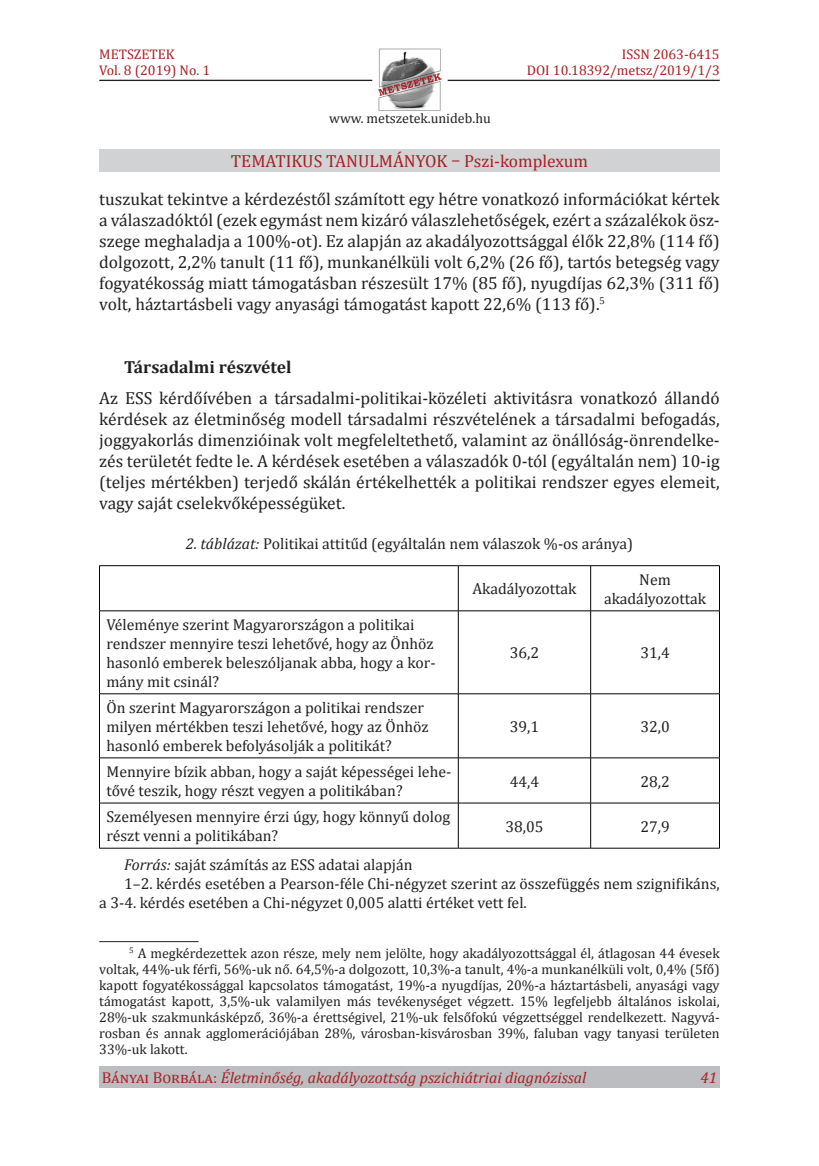
<style>
.page{position:relative;width:819px;height:1166px;background:#fff}
.page>*{position:absolute;margin:0;border:0;box-sizing:border-box;transform-origin:0 0}
.t1{font:17.5px/21px "Cambria";color:#231f20;text-align:justify}
.t2{font:17.5px "Cambria";color:#a72023}
.t3{font:700 17.5px "Cambria";color:#231f20}
.t4{font:15.75px/18.9px "Cambria";color:#231f20}
.t5{font:italic 15.75px "Cambria";color:#a72023}
.t6{font:14px/16.1px "Cambria";color:#231f20;text-align:justify}
.t7{font:14px/15.8px "Cambria";color:#a72023}
.s1{font-style:italic}
.s2{font-style:normal}
</style>
<div class="page">
<img style="left:378px;top:48px;width:64px;height:63px">
<hr style="left:99px;top:80px;width:273px;height:1px;background:#231f20">
<hr style="left:447px;top:80px;width:272px;height:1px;background:#231f20">
<div style="left:99px;top:1067px;width:620px;height:21px;background:#bcbdc0"></div>
<div style="left:99px;top:149px;width:620px;height:22px;background:#d1d2d4"></div>
<hr style="left:719px;top:566px;width:1px;height:44px;background:#040503">
<hr style="left:719px;top:611px;width:1px;height:82px;background:#040503">
<hr style="left:719px;top:694px;width:1px;height:63px;background:#040503">
<hr style="left:719px;top:758px;width:1px;height:45px;background:#040503">
<hr style="left:99px;top:565px;width:359px;height:1px;background:#040503">
<hr style="left:458px;top:565px;width:132px;height:1px;background:#040503">
<hr style="left:590px;top:565px;width:129px;height:1px;background:#040503">
<hr style="left:99px;top:610px;width:359px;height:1px;background:#040503">
<hr style="left:458px;top:610px;width:132px;height:1px;background:#040503">
<hr style="left:590px;top:610px;width:129px;height:1px;background:#040503">
<hr style="left:99px;top:693px;width:359px;height:1px;background:#040503">
<hr style="left:458px;top:693px;width:132px;height:1px;background:#040503">
<hr style="left:590px;top:693px;width:129px;height:1px;background:#040503">
<hr style="left:99px;top:757px;width:359px;height:1px;background:#040503">
<hr style="left:458px;top:757px;width:132px;height:1px;background:#040503">
<hr style="left:590px;top:757px;width:129px;height:1px;background:#040503">
<hr style="left:99px;top:803px;width:359px;height:1px;background:#040503">
<hr style="left:458px;top:803px;width:132px;height:1px;background:#040503">
<hr style="left:590px;top:803px;width:129px;height:1px;background:#040503">
<hr style="left:99px;top:848px;width:359px;height:1px;background:#040503">
<hr style="left:458px;top:848px;width:132px;height:1px;background:#040503">
<hr style="left:590px;top:848px;width:129px;height:1px;background:#040503">
<hr style="left:99px;top:566px;width:1px;height:44px;background:#040503">
<hr style="left:458px;top:566px;width:1px;height:44px;background:#040503">
<hr style="left:590px;top:566px;width:1px;height:44px;background:#040503">
<hr style="left:99px;top:611px;width:1px;height:82px;background:#040503">
<hr style="left:458px;top:611px;width:1px;height:82px;background:#040503">
<hr style="left:590px;top:611px;width:1px;height:82px;background:#040503">
<hr style="left:99px;top:694px;width:1px;height:63px;background:#040503">
<hr style="left:458px;top:694px;width:1px;height:63px;background:#040503">
<hr style="left:590px;top:694px;width:1px;height:63px;background:#040503">
<hr style="left:99px;top:758px;width:1px;height:45px;background:#040503">
<hr style="left:458px;top:758px;width:1px;height:45px;background:#040503">
<hr style="left:590px;top:758px;width:1px;height:45px;background:#040503">
<hr style="left:99px;top:803px;width:1px;height:45px;background:#040503">
<hr style="left:458px;top:803px;width:1px;height:45px;background:#040503">
<hr style="left:590px;top:803px;width:1px;height:45px;background:#040503">
<hr style="left:719px;top:803px;width:1px;height:45px;background:#040503">
<hr style="left:99px;top:941px;width:99px;height:1px;background:#231f20">
<p class="t7" style="left:99px;top:46px;width:112px">METSZETEK<br>Vol. 8 (2019) No. 1</p>
<p class="t7" style="left:527px;top:46px;width:194px;text-align:right">ISSN 2063-6415<br>Doi 10.18392/metsz/2019/1/3</p>
<p class="t6" style="left:329px;top:110px;width:163px">www. metszetek.unideb.hu</p>
<p class="t2" style="left:231px;top:151px;width:359px">Tematikus tanulmányok – Pszi-komplexum</p>
<p class="t1" style="left:99px;top:188px;width:622px">tuszukat tekintve a kérdezéstől számított egy hétre vonatkozó információkat kértek a válaszadóktól (ezek egymást nem kizáró válaszlehetőségek, ezért a százalékok ös - szege meghaladja a 100%-ot). Ez alapján az akadályozottsággal élők 22,8% (114 fő) dolgozott, 2,2% tanult (11 fő), munkanélküli volt 6,2% (26 fő), tartós betegség vagy fogyatékosság miatt támogatásban részesült 17% (85 fő), nyugdíjas 62,3% (311 fő) volt, háztartásbeli vagy anyasági támogatást kapott 22,6% (113 fő).<sup>5</sup></p>
<p class="t3" style="left:124px;top:354px;width:169px">Társadalmi részvétel</p>
<p class="t1" style="left:99px;top:387px;width:36px">Az ESS</p>
<p class="t1" style="left:99px;top:387px;width:622px;text-indent:60px">kérdőívében a társadalmi-politikai-közéleti aktivitásra vonatkozó állandó kérdések az életminőség modell társadalmi részvételének a társadalmi befogadás, joggyakorlás dimenzióinak volt megfeleltethető, valamint az önállóság-önrendelke&shy;zés területét fedte le. A kérdések esetében a válaszadók 0-tól (egyáltalán nem) 10-ig (teljes mértékben) terjedő skálán értékelhették a politikai rendszer egyes elemeit, vagy saját cselekvőképességüket.</p>
<p class="t4" style="left:186px;top:534px;width:449px"><span class="s1">2. táblázat:</span> Politikai attitűd (egyáltalán nem válaszok %-os aránya)</p>
<p class="t4" style="left:472px;top:579px;width:106px">Akadályozottak</p>
<p class="t4" style="left:604px;top:570px;width:104px;text-align:center">Nem akadályozottak</p>
<p class="t4" style="left:106px;top:615px;width:330px">Véleménye szerint Magyarországon a politikai rendszer mennyire teszi lehetővé, hogy az Önhöz hasonló emberek beleszóljanak abba, hogy a kor&shy;mány mit csinál?</p>
<p class="t4" style="left:509px;top:643px;width:31px">36,2</p>
<p class="t4" style="left:640px;top:643px;width:31px">31,4</p>
<p class="t4" style="left:106px;top:698px;width:324px">Ön szerint Magyarországon a politikai rendszer milyen mértékben teszi lehetővé, hogy az Önhöz hasonló emberek befolyásolják a politikát?</p>
<p class="t4" style="left:509px;top:717px;width:31px">39,1</p>
<p class="t4" style="left:640px;top:717px;width:31px">32,0</p>
<p class="t4" style="left:106px;top:762px;width:346px">Mennyire bízik abban, hogy a saját képességei lehe&shy;tővé teszik, hogy részt vegyen a politikában?</p>
<p class="t4" style="left:509px;top:772px;width:31px">44,4</p>
<p class="t4" style="left:640px;top:772px;width:31px">28,2</p>
<p class="t4" style="left:106px;top:807px;width:345px">Személyesen mennyire érzi úgy, hogy könnyű dolog részt venni a politikában?</p>
<p class="t4" style="left:505px;top:817px;width:40px">38,05</p>
<p class="t4" style="left:640px;top:817px;width:31px">27,9</p>
<p class="t4" style="left:124px;top:855px;width:175px"><span class="s1">Forrás:</span> saját számítás az ESS</p>
<p class="t4" style="left:318px;top:855px;width:96px">adatai alapján</p>
<p class="t4" style="left:124px;top:874px;width:597px">1–2. kérdés esetében a Pearson-féle Chi-négyzet szerint az összefüggés nem szignifikáns,</p>
<p class="t4" style="left:99px;top:893px;width:429px">a 3-4. kérdés esetében a Chi-négyzet 0,005 alatti értéket vett fel.</p>
<p class="t6" style="left:99px;top:945px;width:622px;text-indent:30px"><sup>5</sup> A megkérdezettek azon része, mely nem jelölte, hogy akadályozottsággal él, átlagosan 44 évesek voltak, 44%-uk férfi, 56%-uk nő. 64,5%-a dolgozott, 10,3%-a tanult, 4%-a munkanélküli volt, 0,4% (5fő) kapott fogyatékossággal kapcsolatos támogatást, 19%-a nyugdíjas, 20%-a háztartásbeli, anyasági vagy támogatást kapott, 3,5%-uk valamilyen más tevékenységet végzett. 15% legfeljebb általános iskolai, 28%-uk szakmunkásképző, 36%-a érettségivel, 21%-uk felsőfokú végzettséggel rendelkezett. Nagyvá&shy;rosban és annak agglomerációjában 28%, városban-kisvárosban 39%, faluban vagy tanyasi területen 33%-uk lakott.</p>
<p class="t5" style="left:102px;top:1067px;width:486px"><span class="s2">Bányai Borbála:</span> Életminőség, akadályozottság pszichiátriai diagnózissal</p>
<p class="t5" style="left:700px;top:1067px;width:18px">41</p>
</div>
